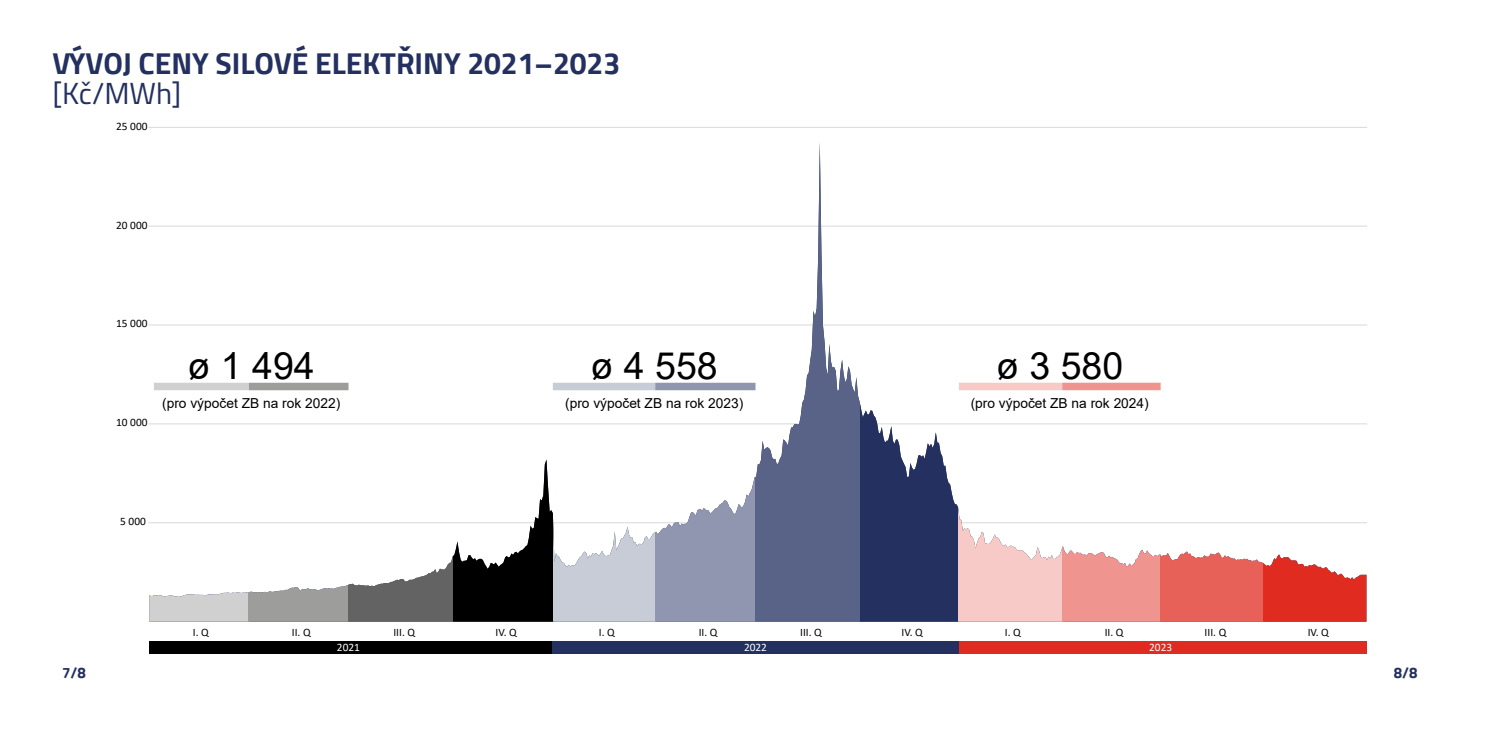
<style>
.page{position:relative;width:1489px;height:745px;background:#fff}
.page>*{position:absolute;margin:0;border:0;box-sizing:border-box;transform-origin:0 0}
.t1{font:37.5px "Arial";color:#000}
.t2{font:700 30px "Cairo";color:#233060}
.t3{font:30px "Cairo";color:#233060}
.t4{font:700 15px "Cairo";color:#233060}
.t5{font:13.75px "Arial";color:#000}
.t6{font:11.38px "Calibri";color:#000}
.t7{font:11.38px "Calibri";color:#fff}
</style>
<div class="page">
<hr style="left:148px;top:522px;width:1219px;height:1px;background:#d9d9d9">
<hr style="left:148px;top:423px;width:1219px;height:1px;background:#d9d9d9">
<hr style="left:148px;top:324px;width:1219px;height:1px;background:#d9d9d9">
<hr style="left:148px;top:226px;width:1219px;height:1px;background:#d9d9d9">
<hr style="left:148px;top:127px;width:1219px;height:1px;background:#d9d9d9">
<svg style="left:149px;top:225px;width:99px;height:396px"></svg>
<svg style="left:248px;top:225px;width:100px;height:396px"></svg>
<svg style="left:348px;top:225px;width:105px;height:396px"></svg>
<svg style="left:453px;top:225px;width:100px;height:396px"></svg>
<svg style="left:553px;top:225px;width:102px;height:396px"></svg>
<svg style="left:655px;top:225px;width:100px;height:396px"></svg>
<svg style="left:755px;top:143px;width:105px;height:478px"></svg>
<svg style="left:860px;top:225px;width:98px;height:396px"></svg>
<svg style="left:958px;top:225px;width:104px;height:396px"></svg>
<svg style="left:1062px;top:225px;width:98px;height:396px"></svg>
<svg style="left:1160px;top:225px;width:103px;height:396px"></svg>
<svg style="left:1263px;top:225px;width:103px;height:396px"></svg>
<div style="left:149px;top:641px;width:404px;height:12px;background:#000"></div>
<div style="left:553px;top:641px;width:405px;height:12px;background:#233060"></div>
<div style="left:958px;top:641px;width:408px;height:12px;background:#df2b20"></div>
<div style="left:154px;top:382px;width:95px;height:8px;background:#d0d0d0"></div>
<div style="left:249px;top:382px;width:99px;height:8px;background:#9d9d9c"></div>
<div style="left:553px;top:382px;width:102px;height:8px;background:#c7ccd6"></div>
<div style="left:655px;top:382px;width:100px;height:8px;background:#9196b0"></div>
<div style="left:958px;top:382px;width:104px;height:8px;background:#f7c9c7"></div>
<div style="left:1062px;top:382px;width:98px;height:8px;background:#f0948f"></div>
<h2 class="t2" style="left:52px;top:46px;width:569px">VÝVOJ CENY SILOVÉ ELEKTŘINY 2021–2023</h2>
<h2 class="t3" style="left:52px;top:76px;width:130px">[Kč/MWh]</h2>
<p class="t6" style="left:116px;top:121px;width:33px">25 000</p>
<p class="t6" style="left:116px;top:220px;width:33px">20 000</p>
<p class="t6" style="left:116px;top:319px;width:33px">15 000</p>
<p class="t6" style="left:116px;top:417px;width:33px">10 000</p>
<h1 class="t1" style="left:188px;top:351px;width:129px">ø 1 494</h1>
<p class="t5" style="left:162px;top:397px;width:180px">(pro výpočet ZB na rok 2022)</p>
<p class="t6" style="left:120px;top:516px;width:27px">5 000</p>
<h1 class="t1" style="left:590px;top:351px;width:129px">ø 4 558</h1>
<p class="t5" style="left:565px;top:397px;width:180px">(pro výpočet ZB na rok 2023)</p>
<h1 class="t1" style="left:996px;top:351px;width:129px">ø 3 580</h1>
<p class="t5" style="left:970px;top:397px;width:180px">(pro výpočet ZB na rok 2024)</p>
<p class="t6" style="left:193px;top:626px;width:17px">I. Q</p>
<p class="t6" style="left:292px;top:626px;width:20px">II. Q</p>
<p class="t6" style="left:393px;top:626px;width:23px">III. Q</p>
<p class="t6" style="left:495px;top:626px;width:23px">IV. Q</p>
<p class="t6" style="left:599px;top:626px;width:17px">I. Q</p>
<p class="t6" style="left:698px;top:626px;width:20px">II. Q</p>
<p class="t6" style="left:800px;top:626px;width:23px">III. Q</p>
<p class="t6" style="left:901px;top:626px;width:23px">IV. Q</p>
<p class="t6" style="left:1004px;top:626px;width:17px">I. Q</p>
<p class="t6" style="left:1104px;top:626px;width:20px">II. Q</p>
<p class="t6" style="left:1204px;top:626px;width:23px">III. Q</p>
<p class="t6" style="left:1307px;top:626px;width:23px">IV. Q</p>
<p class="t7" style="left:337px;top:642px;width:25px">2021</p>
<p class="t7" style="left:744px;top:642px;width:25px">2022</p>
<p class="t7" style="left:1149px;top:642px;width:25px">2023</p>
<h3 class="t4" style="left:62px;top:664px;width:25px">7/8</h3>
<h3 class="t4" style="left:1393px;top:664px;width:25px">8/8</h3>
</div>
